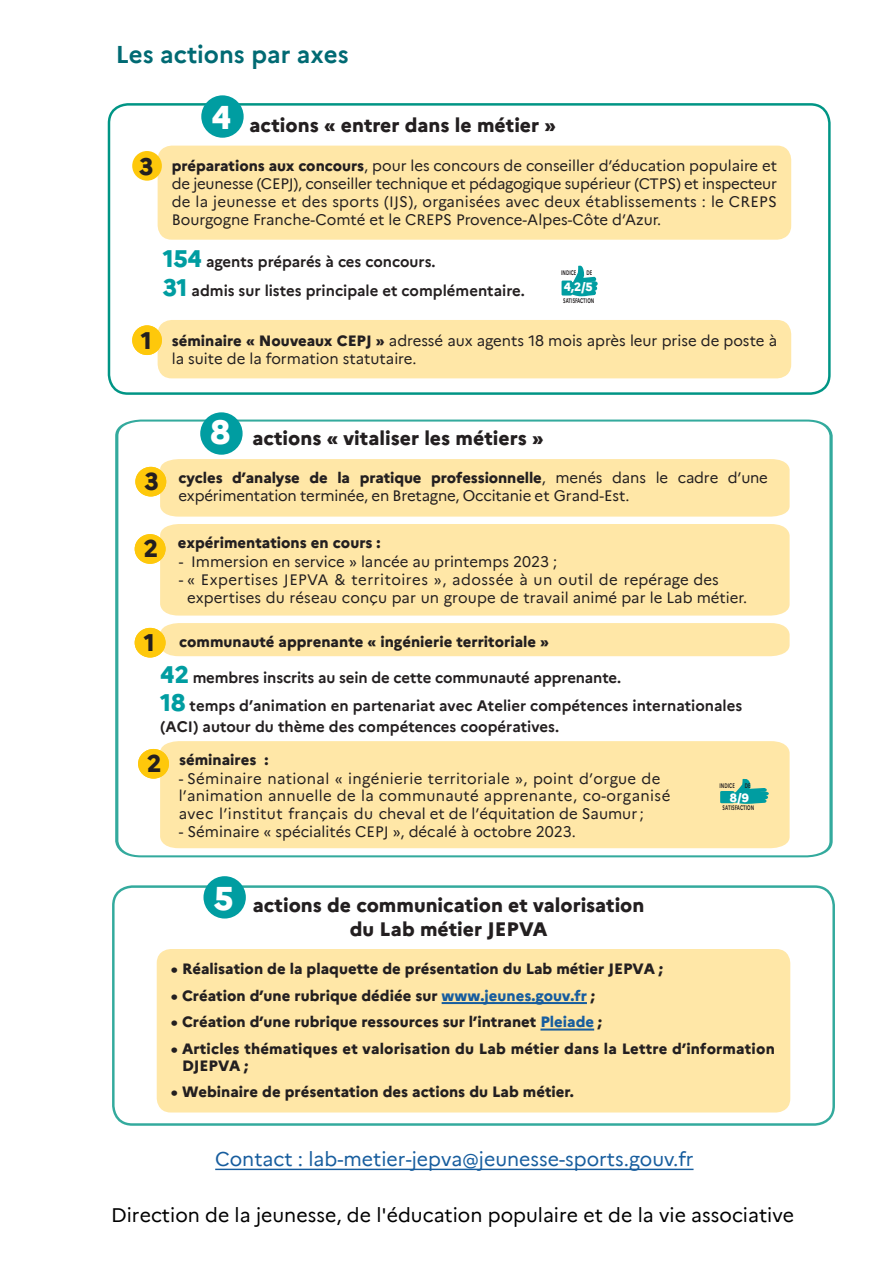
<style>
.page{position:relative;width:893px;height:1263px;background:#fff}
.page>*{position:absolute;margin:0;border:0;box-sizing:border-box;transform-origin:0 0}
.t1{font:800 33px "Marianne";color:#fff}
.t2{font:700 24px "Marianne";color:#006a73}
.t3{font:800 24px "Marianne";color:#231f20}
.TITRE{font:800 19.5px/24px "Marianne";color:#231f20;text-align:center}
.t4{font:19.5px "Marianne";color:#000}
.t5{font:19.5px "Marianne";color:#175d9e}
.TITRE-2{font:15px/18px "Marianne";color:#231f20}
.TITRE-3{font:800 15px/16.6px "Marianne";color:#231f20}
.TITRE-4{font:700 15px/28.8px "Marianne";color:#231f20}
.TITRE-5{font:15px/17.9px "Marianne";letter-spacing:.025em;color:#231f20}
.t6{font:800 12px "Marianne";color:#fff}
.t7{font:700 6.6px "Marianne";color:#231f20;scale:.63 1}
.s1{font-weight:800}
.s2{font-weight:800;font-size:24px;color:#009da1}
.s3{font-style:inherit}
.s4{color:#175d9e}
</style>
<div class="page">
<div style="left:112px;top:885px;width:723px;height:241px;border:2px solid #009585;border-radius:19px"></div>
<div style="left:157px;top:949px;width:633px;height:163px;background:#ffe7a7;border-radius:14px"></div>
<div style="left:203px;top:876px;width:43px;height:42px;background:#009da1;border-radius:50%"></div>
<svg style="left:115px;top:419px;width:718px;height:439px"></svg>
<div style="left:160px;top:459px;width:630px;height:58px;background:#ffe7a7"></div>
<div style="left:160px;top:524px;width:630px;height:92px;background:#ffe7a7"></div>
<div style="left:160px;top:741px;width:630px;height:107px;background:#ffe7a7"></div>
<div style="left:160px;top:623px;width:630px;height:33px;background:#ffe7a7"></div>
<svg style="left:720px;top:777px;width:49px;height:27px"></svg>
<div style="left:108px;top:103px;width:723px;height:292px;border:2px solid #009585;border-radius:19px"></div>
<div style="left:158px;top:146px;width:633px;height:94px;background:#ffe7a7;border-radius:14px"></div>
<div style="left:158px;top:320px;width:633px;height:58px;background:#ffe7a7;border-radius:14px"></div>
<div style="left:132px;top:151px;width:30px;height:30px;background:#fec80b;border-radius:50%"></div>
<div style="left:201px;top:95px;width:43px;height:43px;background:#009da1;border-radius:50%"></div>
<svg style="left:562px;top:265px;width:36px;height:31px"></svg>
<div style="left:132px;top:325px;width:30px;height:30px;background:#fec80b;border-radius:50%"></div>
<div style="left:135px;top:467px;width:31px;height:29px;background:#fec80b;border-radius:50%"></div>
<div style="left:135px;top:534px;width:31px;height:30px;background:#fec80b;border-radius:50%"></div>
<div style="left:135px;top:628px;width:31px;height:29px;background:#fec80b;border-radius:50%"></div>
<div style="left:138px;top:749px;width:31px;height:30px;background:#fec80b;border-radius:50%"></div>
<div style="left:200px;top:412px;width:43px;height:43px;background:#009da1;border-radius:50%"></div>
<hr style="left:442px;top:1002px;width:145px;height:2px;background:#175d9e">
<hr style="left:540px;top:1028px;width:54px;height:2px;background:#175d9e">
<hr style="left:215px;top:1168px;width:478px;height:2px;background:#175d9e">
<h2 class="t2" style="left:116px;top:36px;width:234px">Les actions par axes</h2>
<h1 class="t1" style="left:212px;top:97px;width:21px">4</h1>
<h3 class="TITRE" style="left:250px;top:113px;width:308px">actions « entrer dans le métier »</h3>
<h2 class="t3" style="left:139px;top:152px;width:16px">3</h2>
<p class="TITRE-2" style="left:172px;top:155px;width:607px;text-align:justify"><span class="s1">préparations aux concours</span>, pour les concours de conseiller d’éducation populaire et de jeunesse (CEPJ), conseiller technique et pédagogique supérieur (CTPS) et inspecteur de la jeunesse et des sports (IJS), organisées avec deux établissements : le CREPS Bourgogne Franche-Comté et le CREPS Provence-Alpes-Côte d’Azur.</p>
<p class="TITRE-4" style="left:163px;top:246px;width:364px"><span class="s2">154</span> agents préparés à ces concours.<br><span class="s2">31</span> admis sur listes principale et complémentaire.</p>
<p class="t7" style="left:561px;top:267px;width:26px">INDICE</p>
<p class="t7" style="left:586px;top:267px;width:11px">DE</p>
<p class="t6" style="left:564px;top:280px;width:30px">4,2/5</p>
<p class="t7" style="left:563px;top:295px;width:51px">SATISFACTION</p>
<h2 class="t3" style="left:141px;top:326px;width:13px">1</h2>
<p class="TITRE-2" style="left:172px;top:330px;width:607px"><span class="s1">séminaire « Nouveaux CEPJ »</span> adressé aux agents 18 mois après leur prise de poste à la suite de la formation statutaire.</p>
<h1 class="t1" style="left:211px;top:407px;width:21px">8</h1>
<p class="TITRE" style="left:253px;top:426px;width:293px">actions « vitaliser les métiers »</p>
<h2 class="t3" style="left:144px;top:462px;width:16px">3</h2>
<p class="TITRE-2" style="left:178px;top:467px;width:591px"><span class="s1">cycles d’analyse de la pratique professionnelle</span>, menés dans le cadre d’une expérimentation terminée, en Bretagne, Occitanie et Grand-Est.</p>
<h2 class="t3" style="left:144px;top:530px;width:16px">2</h2>
<p class="TITRE-3" style="left:178px;top:533px;width:204px">expérimentations en cours :</p>
<p class="TITRE-2" style="left:179px;top:552px;width:380px">- Immersion en service » lancée au printemps 2023 ;</p>
<p class="TITRE-2" style="left:187px;top:570px;width:562px;text-indent:-8px">- « Expertises JEPVA &amp; territoires », adossée à un outil de repérage des expertises du réseau conçu par un groupe de travail animé par le Lab métier.</p>
<h2 class="t3" style="left:144px;top:623px;width:13px">1</h2>
<p class="TITRE-3" style="left:179px;top:633px;width:371px">communauté apprenante « ingénierie territoriale »</p>
<p class="TITRE-4" style="left:160px;top:662px;width:584px"><span class="s2">42</span> membres inscrits au sein de cette communauté apprenante.<br><span class="s2">18</span> temps d’animation en partenariat avec Atelier compétences internationales</p>
<p class="TITRE-4" style="left:160px;top:711px;width:401px">(ACI) autour du thèm<span class="s3">e</span> des compétences coopératives.</p>
<h2 class="t3" style="left:147px;top:745px;width:16px">2</h2>
<p class="TITRE-3" style="left:179px;top:752px;width:91px">séminaires :</p>
<p class="TITRE-5" style="left:179px;top:768px;width:493px">- Séminaire national « ingénierie territoriale », point d’orgue de l’animation annuelle de la communauté apprenante, co-organisé avec l’institut français du cheval et de l’équitation de Saumur ;</p>
<p class="TITRE-2" style="left:179px;top:821px;width:399px">- Séminaire « spécialités CEPJ », décalé à octobre 2023.</p>
<p class="t7" style="left:719px;top:780px;width:26px">INDICE</p>
<p class="t7" style="left:745px;top:780px;width:11px">DE</p>
<p class="t6" style="left:730px;top:790px;width:21px">8/9</p>
<p class="t7" style="left:722px;top:803px;width:52px">SATISFACTION</p>
<p class="t1" style="left:214px;top:878px;width:21px">5</p>
<p class="TITRE" style="left:253px;top:893px;width:393px">actions de communication et valorisation du Lab métier JEPVA</p>
<p class="TITRE-3" style="left:171px;top:961px;width:494px">• Réalisation de la plaquette de présentation du Lab métier JEPVA ;</p>
<p class="TITRE-3" style="left:171px;top:987px;width:426px">• Création d’une rubrique dédiée sur <span class="s4">www.jeunes.gouv.fr</span> ;</p>
<p class="TITRE-3" style="left:171px;top:1014px;width:433px">• Création d’une rubrique ressources sur l’intranet <span class="s4">Pleiade</span> ;</p>
<p class="TITRE-3" style="left:182px;top:1040px;width:594px;text-indent:-11px">• Articles thématiques et valorisation du Lab métier dans la Lettre d’information<br>DJEPVA ;</p>
<p class="TITRE-3" style="left:171px;top:1083px;width:404px">• Webinaire de présentation des actions du Lab métier.</p>
<p class="t5" style="left:215px;top:1144px;width:480px">Contact : lab-metier-jepva@jeunesse-sports.gouv.fr</p>
<h3 class="t4" style="left:111px;top:1200px;width:684px">Direction de la jeunesse, de l'éducation populaire et de la vie associative</h3>
</div>
